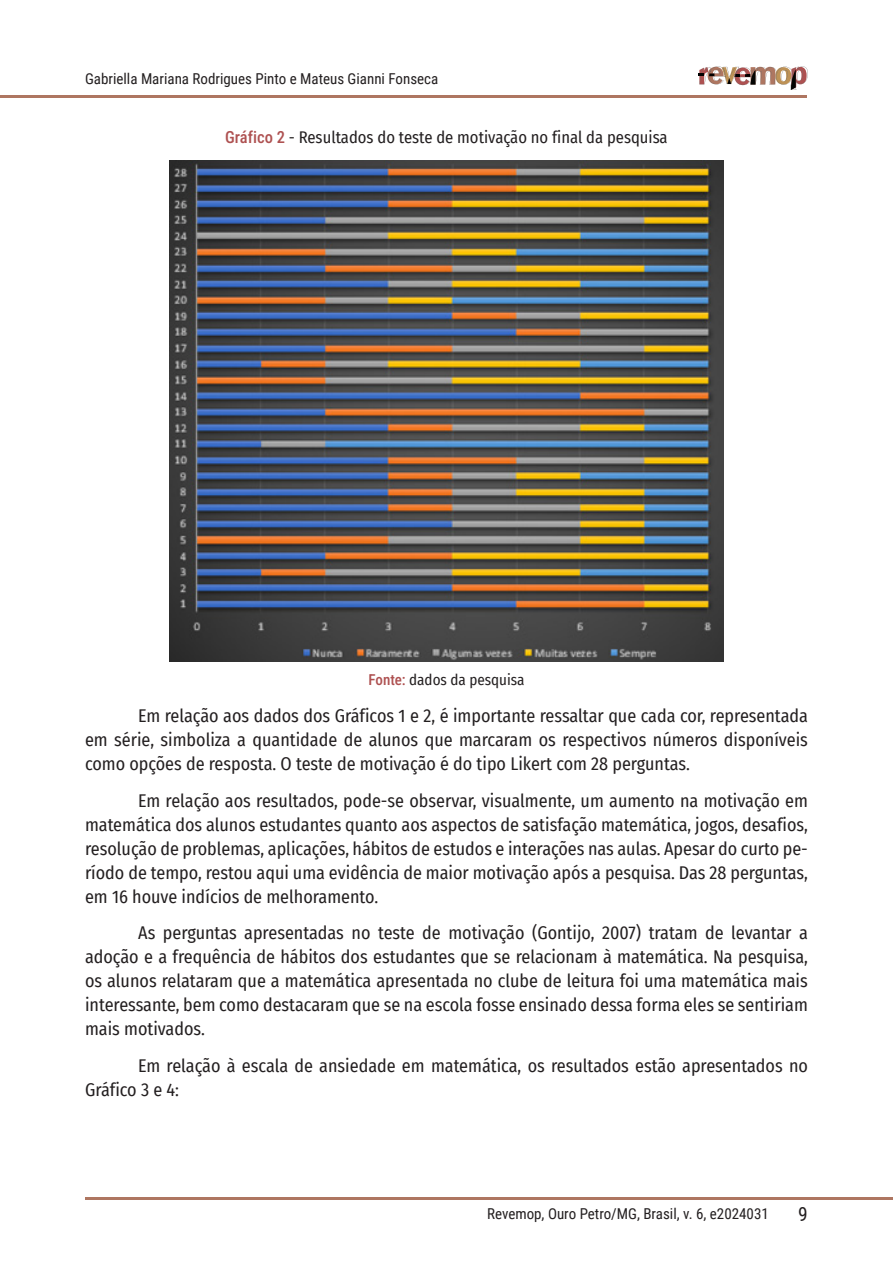
<style>
.page{position:relative;width:893px;height:1263px;background:#fff}
.page>*{position:absolute;margin:0;border:0;box-sizing:border-box;transform-origin:0 0}
.t1{font:19.5px "Roboto Condensed";color:#231f20}
.t2{font:18px/24px "Fira Sans Condensed";color:#231f20;text-align:justify}
.t3{font:16.5px "Fira Sans Condensed";color:#231f20}
.t4{font:15px "Roboto Condensed";color:#231f20}
.t5{font:15px "Fira Sans Condensed";color:#231f20}
.s1{font-family:"Roboto Condensed";font-weight:500;color:#ae5151}
</style>
<div class="page">
<svg style="left:698px;top:66px;width:110px;height:24px"></svg>
<hr style="left:0;top:95px;width:807px;height:2px;background:#ae7661">
<hr style="left:85px;top:1197px;width:808px;height:2px;background:#ae7661">
<img style="left:170px;top:160px;width:554px;height:501px">
<p class="t4" style="left:85px;top:68px;width:355px">Gabriella Mariana Rodrigues Pinto e Mateus Gianni Fonseca</p>
<p class="t3" style="left:225px;top:125px;width:444px"><span class="s1">Gráfico 2</span> - Resultados do teste de motivação no final da pesquisa</p>
<p class="t5" style="left:368px;top:669px;width:158px"><span class="s1">Fonte:</span> dados da pesquisa</p>
<p class="t2" style="left:85px;top:703px;width:724px;text-indent:53px">Em relação aos dados dos Gráficos 1 e 2, é importante ressaltar que cada cor, representada em série, simboliza a quantidade de alunos que marcaram os respectivos números disponíveis como opções de resposta. O teste de motivação é do tipo Likert com 28 perguntas.</p>
<p class="t2" style="left:85px;top:788px;width:724px;text-indent:53px">Em relação aos resultados, pode-se observar, visualmente, um aumento na motivação em matemática dos alunos estudantes quanto aos aspectos de satisfação matemática, jogos, desafios, resolução de problemas, aplicações, hábitos de estudos e interações nas aulas. Apesar do curto pe&shy;ríodo de tempo, restou aqui uma evidência de maior motivação após a pesquisa. Das 28 perguntas, em 16 houve indícios de melhoramento.</p>
<p class="t2" style="left:85px;top:921px;width:724px;text-indent:53px">As perguntas apresentadas no teste de motivação (Gontijo, 2007) tratam de levantar a adoção e a frequência de hábitos dos estudantes que se relacionam à matemática. Na pesquisa, os alunos relataram que a matemática apresentada no clube de leitura foi uma matemática mais interessante, bem como destacaram que se na escola fosse ensinado dessa forma eles se sentiriam mais motivados.</p>
<p class="t2" style="left:85px;top:1053px;width:724px;text-indent:53px">Em relação à escala de ansiedade em matemática, os resultados estão apresentados no<br>Gráfico 3 e 4:</p>
<p class="t4" style="left:487px;top:1203px;width:283px">Revemop, Ouro Petro/MG, Brasil, v. 6, e2024031</p>
<p class="t1" style="left:798px;top:1200px;width:11px">9</p>
</div>
